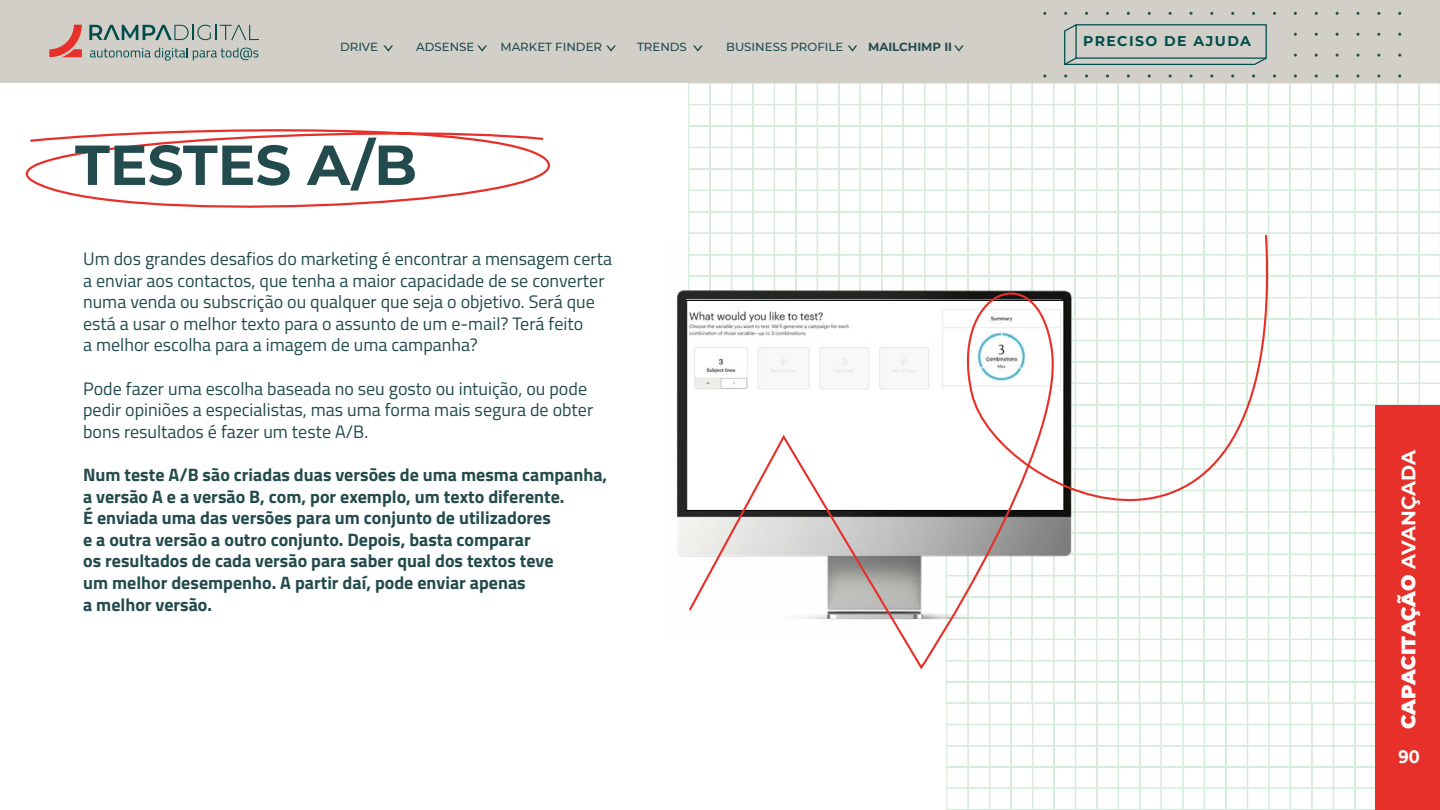
<style>
.page{position:relative;width:1440px;height:810px;background:#fff}
.page>*{position:absolute;margin:0;border:0;box-sizing:border-box;transform-origin:0 0}
.t1{font:700 56.25px "Montserrat";color:#234b4d}
.t2{font:900 19.5px "Montserrat";letter-spacing:-.01em;color:#fff}
.t3{font:18px/21.6px "Titillium Web";color:#234b4d}
.t4{font:700 18px/21.6px "Titillium Web";color:#234b4d}
.t5{font:700 18px "Montserrat";color:#fff;scale:.9 1}
.t6{font:700 14.1px "Montserrat";letter-spacing:.1em;color:#004d4d}
.t7{font:500 11.77px "Montserrat";color:#224c4c}
.t8{font:700 11.77px "Montserrat";color:#224c4c}
.s1{font-weight:700}
</style>
<div class="page">
<svg style="left:688px;top:83px;width:128px;height:150px"></svg>
<svg style="left:816px;top:83px;width:129px;height:150px"></svg>
<svg style="left:945px;top:83px;width:301px;height:727px"></svg>
<svg style="left:967px;top:668px;width:150px;height:142px"></svg>
<svg style="left:1117px;top:668px;width:129px;height:142px"></svg>
<svg style="left:1246px;top:83px;width:194px;height:727px"></svg>
<svg style="left:1332px;top:318px;width:108px;height:492px"></svg>
<div style="left:0;top:0;width:1440px;height:83px;background:#d2cfc8"></div>
<svg style="left:1043px;top:11px;width:358px;height:67px"></svg>
<svg style="left:49px;top:25px;width:33px;height:32px"></svg>
<svg style="left:89px;top:25px;width:170px;height:16px"></svg>
<svg style="left:90px;top:48px;width:168px;height:13px"></svg>
<svg style="left:383px;top:45px;width:10px;height:7px"></svg>
<svg style="left:477px;top:45px;width:10px;height:7px"></svg>
<svg style="left:606px;top:45px;width:10px;height:7px"></svg>
<svg style="left:693px;top:45px;width:10px;height:7px"></svg>
<svg style="left:848px;top:45px;width:9px;height:7px"></svg>
<svg style="left:954px;top:45px;width:10px;height:7px"></svg>
<div style="left:1376px;top:405px;width:64px;height:405px;background:#e63029"></div>
<svg style="left:25px;top:129px;width:525px;height:79px"></svg>
<img style="left:676px;top:290px;width:11px;height:267px">
<svg style="left:687px;top:233px;width:600px;height:435px"></svg>
<p class="t7" style="left:340px;top:39px;width:39px">DRIVE</p>
<p class="t7" style="left:416px;top:39px;width:60px">ADSENSE</p>
<p class="t7" style="left:500px;top:39px;width:103px">MARKET FINDER</p>
<p class="t7" style="left:637px;top:39px;width:51px">TRENDS</p>
<p class="t7" style="left:726px;top:39px;width:119px">BUSINESS PROFILE</p>
<p class="t8" style="left:868px;top:39px;width:86px">MAILCHIMP II</p>
<h1 class="t1" style="left:75px;top:124px;width:343px">TESTES A/B</h1>
<p class="t3" style="left:83px;top:247px;width:530px">Um dos grandes desafios do marketing é encontrar a mensagem certa a enviar aos contactos, que tenha a maior capacidade de se converter numa venda ou subscrição ou qualquer que seja o objetivo. Será que está a usar o melhor texto para o assunto de um e-mail? Terá feito<br>a melhor escolha para a imagem de uma campanha?</p>
<p class="t3" style="left:83px;top:377px;width:512px">Pode fazer uma escolha baseada no seu gosto ou intuição, ou pode pedir opiniões a especialistas, mas uma forma mais segura de obter bons resultados é fazer um teste A/B.</p>
<p class="t4" style="left:83px;top:463px;width:526px">Num teste A/B são criadas duas versões de uma mesma campanha, a versão A e a versão B, com, por exemplo, um texto diferente.<br>É enviada uma das versões para um conjunto de utilizadores<br>e a outra versão a outro conjunto. Depois, basta comparar<br>os resultados de cada versão para saber qual dos textos teve<br>um melhor desempenho. A partir daí, pode enviar apenas<br>a melhor versão.</p>
<p class="t6" style="left:1083px;top:31px;width:169px">PRECISO DE AJUDA</p>
<p class="t2" style="left:1394px;top:729px;width:280px;rotate:-90deg">CAPACITAÇÃO <span class="s1">AVANÇADA</span></p>
<p class="t5" style="left:1398px;top:744px;width:25px">90</p>
</div>
